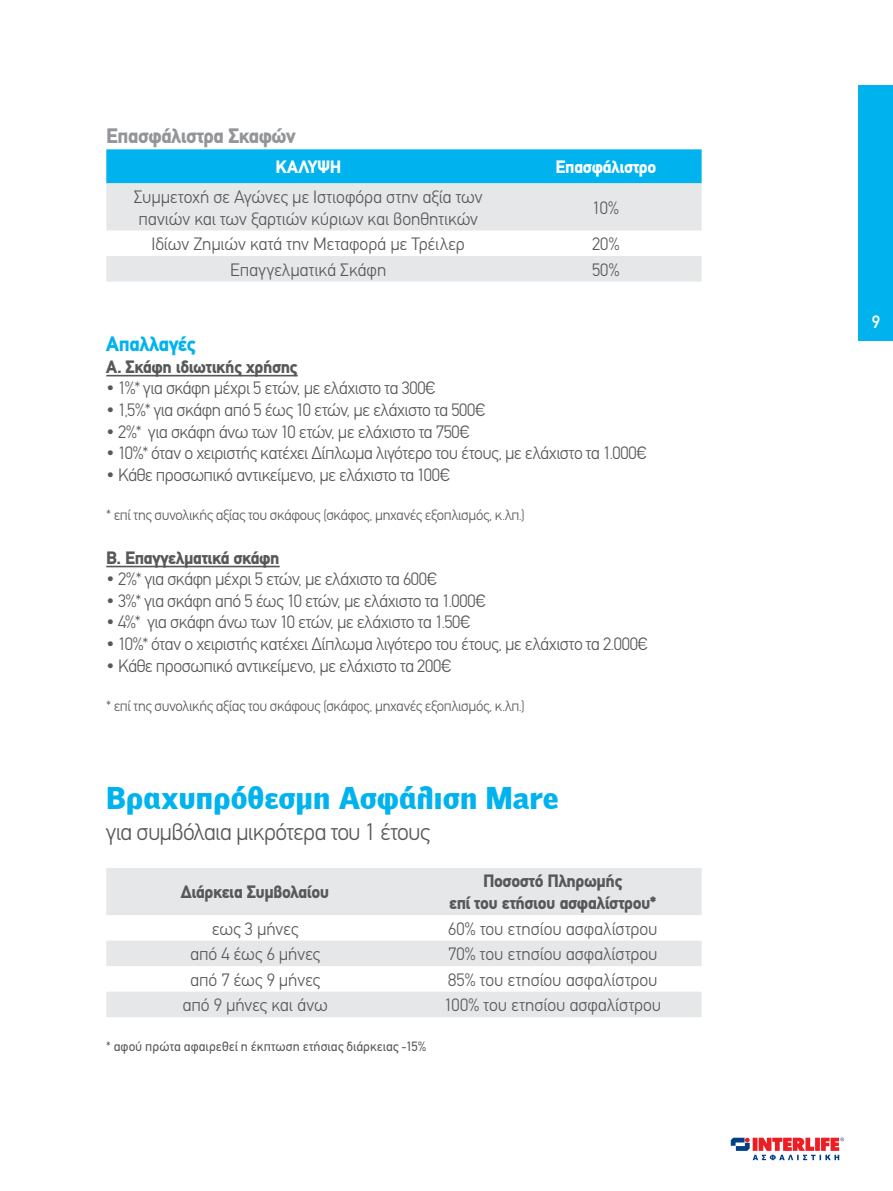
<style>
.page{position:relative;width:893px;height:1191px;background:#fff}
.page>*{position:absolute;margin:0;border:0;box-sizing:border-box;transform-origin:0 0}
.t1{font:900 30px "PF Bell Gothic";letter-spacing:.005em;color:#00b3ef}
.t2{font:300 24px "PF Din Text";letter-spacing:-.03em;color:#57585a}
.t3{font:900 21px "PF Din Text";letter-spacing:-.02em;color:#939598}
.t4{font:900 21px "PF Din Text";letter-spacing:-.015em;color:#00b3ef}
.t5{font:300 18px/21.6px "PF Din Text";letter-spacing:-.015em;color:#57585a}
.t6{font:900 18px/21.6px "PF Din Text";letter-spacing:-.02em;color:#57585a;text-align:center}
.t7{font:900 18px "PF Din Text";letter-spacing:-.02em;color:#fff}
.t8{font:500 18px "PF Din Text";color:#fff}
.t9{font:300 15px "PF Din Text";letter-spacing:-.02em;color:#57585a}
.t10{font:13.5px "PF Din Text";letter-spacing:.005em;color:#57585a}
</style>
<div class="page">
<svg style="left:731px;top:1137px;width:113px;height:23px"></svg>
<hr style="left:106px;top:375px;width:192px;height:1px;background:#57585a">
<hr style="left:106px;top:566px;width:174px;height:1px;background:#57585a">
<div style="left:106px;top:149px;width:596px;height:34px;background:#00b3ef"></div>
<svg style="left:106px;top:183px;width:596px;height:98px;fill:#e6e7e9"></svg>
<svg style="left:106px;top:868px;width:596px;height:149px;fill:#e6e7e9"></svg>
<div style="left:859px;top:85px;width:34px;height:255px;background:#00b3ef"></div>
<p class="t3" style="left:106px;top:124px;width:191px">Επασφάλιστρα Σκαφών</p>
<p class="t7" style="left:275px;top:156px;width:67px">ΚΑΛΥΨΗ</p>
<p class="t7" style="left:556px;top:156px;width:102px">Επασφάλιστρο</p>
<p class="t5" style="left:134px;top:186px;width:350px">Συμμετοχή σε Αγώνες με Ιστιοφόρα στην αξία των πανιών και των ξαρτιών κύριων και βοηθητικών</p>
<p class="t5" style="left:593px;top:197px;width:28px">10%</p>
<p class="t5" style="left:152px;top:233px;width:315px">Ιδίων Ζημιών κατά την Μεταφορά με Τρέιλερ</p>
<p class="t5" style="left:592px;top:233px;width:29px">20%</p>
<p class="t5" style="left:230px;top:259px;width:158px">Επαγγελματικά Σκάφη</p>
<p class="t5" style="left:592px;top:259px;width:29px">50%</p>
<p class="t4" style="left:106px;top:331px;width:91px">Απαλλαγές</p>
<p class="t6" style="left:106px;top:355px;width:193px">Α. Σκάφη ιδιωτικής χρήσης</p>
<p class="t5" style="left:106px;top:377px;width:331px">• 1%* για σκάφη μέχρι 5 ετών, με ελάχιστο τα 300€</p>
<p class="t5" style="left:106px;top:399px;width:381px">• 1,5%* για σκάφη από 5 έως 10 ετών, με ελάχιστο τα 500€</p>
<p class="t5" style="left:106px;top:421px;width:365px">• 2%* για σκάφη άνω των 10 ετών, με ελάχιστο τα 750€</p>
<p class="t5" style="left:106px;top:442px;width:542px">• 10%* όταν ο χειριστής κατέχει Δίπλωμα λιγότερο του έτους, με ελάχιστο τα 1.000€</p>
<p class="t5" style="left:106px;top:464px;width:346px">• Κάθε προσωπικό αντικείμενο, με ελάχιστο τα 100€</p>
<p class="t9" style="left:106px;top:506px;width:420px">* επί της συνολικής αξίας του σκάφους (σκάφος, μηχανές εξοπλισμός, κ.λπ.)</p>
<p class="t6" style="left:106px;top:546px;width:175px">Β. Επαγγελματικά σκάφη</p>
<p class="t5" style="left:106px;top:568px;width:333px">• 2%* για σκάφη μέχρι 5 ετών, με ελάχιστο τα 600€</p>
<p class="t5" style="left:106px;top:590px;width:381px">• 3%* για σκάφη από 5 έως 10 ετών, με ελάχιστο τα 1.000€</p>
<p class="t5" style="left:106px;top:611px;width:366px">• 4%* για σκάφη άνω των 10 ετών, με ελάχιστο τα 1.50€</p>
<p class="t5" style="left:106px;top:633px;width:543px">• 10%* όταν ο χειριστής κατέχει Δίπλωμα λιγότερο του έτους, με ελάχιστο τα 2.000€</p>
<p class="t5" style="left:106px;top:655px;width:347px">• Κάθε προσωπικό αντικείμενο, με ελάχιστο τα 200€</p>
<p class="t9" style="left:106px;top:697px;width:420px">* επί της συνολικής αξίας του σκάφους (σκάφος, μηχανές εξοπλισμός, κ.λπ.)</p>
<h1 class="t1" style="left:106px;top:778px;width:454px">Βραχυπρόθεσμη Ασφάλιση Mare</h1>
<h2 class="t2" style="left:106px;top:818px;width:325px">για συμβόλαια μικρότερα του 1 έτους</h2>
<p class="t6" style="left:181px;top:881px;width:150px">Διάρκεια Συμβολαίου</p>
<p class="t6" style="left:449px;top:870px;width:209px">Ποσοστό Πληρωμής<br>επί του ετήσιου ασφαλίστρου*</p>
<p class="t5" style="left:212px;top:917px;width:88px">εως 3 μήνες</p>
<p class="t5" style="left:448px;top:917px;width:211px">60% του ετησίου ασφαλίστρου</p>
<p class="t5" style="left:190px;top:943px;width:132px">από 4 έως 6 μήνες</p>
<p class="t5" style="left:448px;top:943px;width:211px">70% του ετησίου ασφαλίστρου</p>
<p class="t5" style="left:190px;top:968px;width:132px">από 7 έως 9 μήνες</p>
<p class="t5" style="left:448px;top:968px;width:211px">85% του ετησίου ασφαλίστρου</p>
<p class="t5" style="left:183px;top:994px;width:147px">από 9 μήνες και άνω</p>
<p class="t5" style="left:444px;top:994px;width:218px">100% του ετησίου ασφαλίστρου</p>
<p class="t10" style="left:106px;top:1039px;width:322px">* αφού πρώτα αφαιρεθεί η έκπτωση ετήσιας διάρκειας -15%</p>
<p class="t8" style="left:872px;top:311px;width:10px">9</p>
</div>
